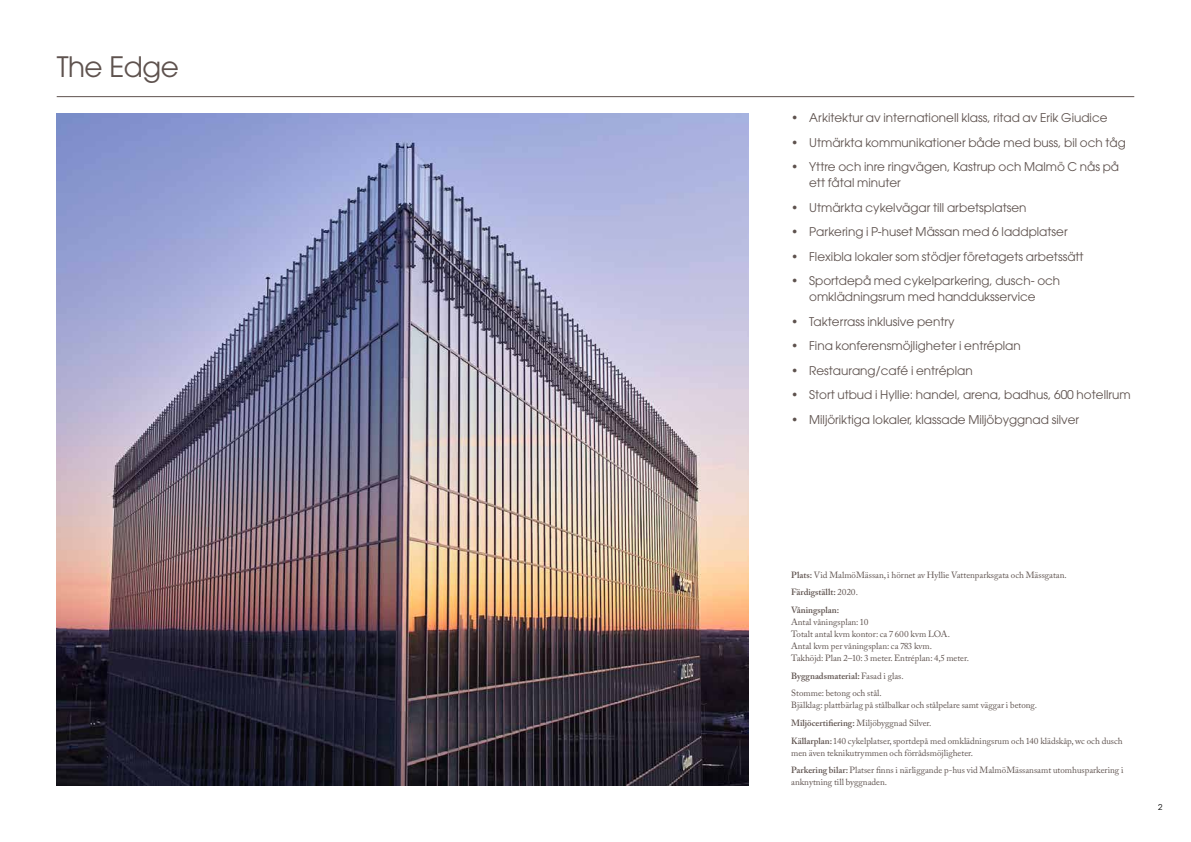
<style>
.page{position:relative;width:1191px;height:842px;background:#fff}
.page>*{position:absolute;margin:0;border:0;box-sizing:border-box;transform-origin:0 0}
.t1{font:28px "ITC Avant Garde Pro";letter-spacing:-.02em;color:#5e524e}
.t2{font:12px/16px "ITC Avant Garde Pro";color:#5e524e}
.t3{font:9px/17.7px "Adobe Caslon Pro";color:#5e524e}
.t4{font:8px "ITC Avant Garde Pro";color:#000}
.s1{font-weight:600}
</style>
<div class="page">
<hr style="left:57px;top:96px;width:1077px;height:1px;background:#5e524e">
<img style="left:57px;top:113px;width:691px;height:672px">
<h1 class="t1" style="left:57px;top:50px;width:124px">The Edge</h1>
<h2 class="t2" style="left:791px;top:110px;width:318px">• Arkitektur av internationell klass, ritad av Erik Giudice</h2>
<h2 class="t2" style="left:791px;top:134px;width:336px">• Utmärkta kommunikationer både med buss, bil och tåg</h2>
<h2 class="t2" style="left:809px;top:159px;width:311px;text-indent:-18px">• Yttre och inre ringvägen, Kastrup och Malmö C nås på ett fåtal minuter</h2>
<h2 class="t2" style="left:791px;top:199px;width:237px">• Utmärkta cykelvägar till arbetsplatsen</h2>
<h2 class="t2" style="left:791px;top:224px;width:278px">• Parkering i P-huset Mässan med 6 laddplatser</h2>
<h2 class="t2" style="left:791px;top:248px;width:294px">• Flexibla lokaler som stödjer företagets arbetssätt</h2>
<h2 class="t2" style="left:791px;top:273px;width:271px;text-align:center">• Sportdepå med cykelparkering, dusch- och omklädningsrum med handduksservice</h2>
<h2 class="t2" style="left:791px;top:313px;width:165px">• Takterrass inklusive pentry</h2>
<h2 class="t2" style="left:791px;top:338px;width:231px">• Fina konferensmöjligheter i entréplan</h2>
<h2 class="t2" style="left:791px;top:362px;width:183px">• Restaurang/café i entréplan</h2>
<h2 class="t2" style="left:791px;top:387px;width:341px">• Stort utbud i Hyllie: handel, arena, badhus, 600 hotellrum</h2>
<h2 class="t2" style="left:791px;top:411px;width:289px">• Miljöriktiga lokaler, klassade Miljöbyggnad silver</h2>
<p class="t3" style="left:791px;top:566px;width:277px"><span class="s1">Plats:</span> Vid MalmöMässan, i hörnet av Hyllie Vattenparksgata och Mässgatan.<br><span class="s1">Färdigställt:</span> 2020.<br><span class="s1">Våningsplan:</span></p>
<p class="t3" style="left:791px;top:616px;width:179px;line-height:12px">Antal våningsplan: 10<br>Totalt antal kvm kontor: ca 7 600 kvm LOA.<br>Antal kvm per våningsplan: ca 783 kvm.<br>Takhöjd: Plan 2–10: 3 meter. Entréplan: 4,5 meter.</p>
<p class="t3" style="left:791px;top:667px;width:114px"><span class="s1">Byggnadsmaterial:</span> Fasad i glas.<br>Stomme: betong och stål.</p>
<p class="t3" style="left:791px;top:696px;width:333px">Bjälklag: plattbärlag på stålbalkar och stålpelare samt väggar i betong.<br><span class="s1">Miljöcertifiering:</span> Miljöbyggnad Silver.<br><span class="s1">Källarplan:</span> 140 cykelplatser, sportdepå med omklädningsrum och 140 klädskåp, wc och dusch</p>
<p class="t3" style="left:791px;top:744px;width:334px">men även teknikutrymmen och förrådsmöjligheter.<br><span class="s1">Parkering bilar:</span> Platser finns i närliggande p-hus vid MalmöMässansamt utomhusparkering i</p>
<p class="t3" style="left:791px;top:773px;width:97px">anknytning till byggnaden.</p>
<p class="t4" style="left:1158px;top:802px;width:6px">2</p>
</div>
